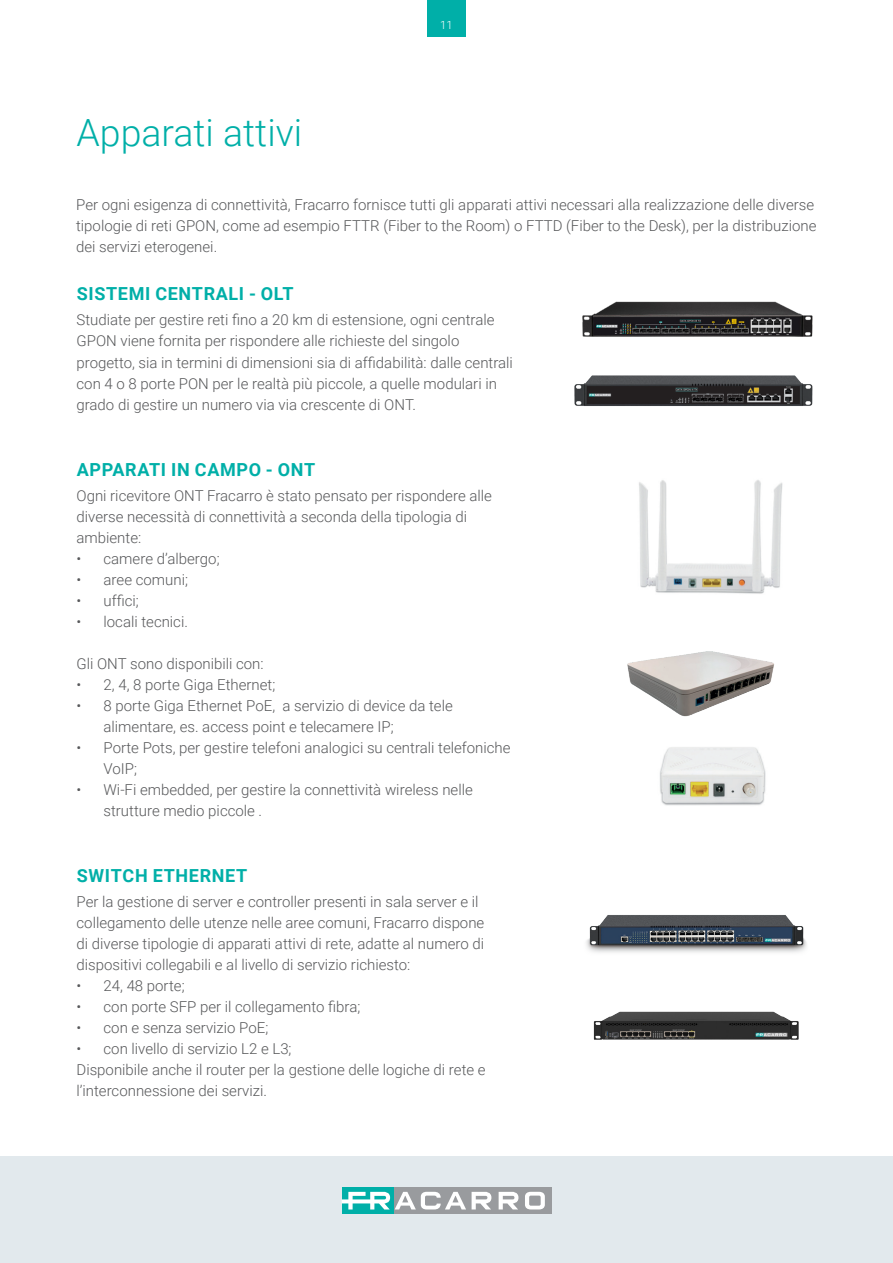
<style>
.page{position:relative;width:893px;height:1263px;background:#fff}
.page>*{position:absolute;margin:0;border:0;box-sizing:border-box;transform-origin:0 0}
.t1{font:300 37.5px "Roboto";color:#00afa8}
.t2{font:700 18px "Roboto";letter-spacing:.035em;color:#00afa8}
.t3{font:300 15px/21px "Roboto";color:#57585a}
.t4{font:300 11.25px "Roboto";color:#fff}
</style>
<div class="page">
<div style="left:0;top:1157px;width:893px;height:106px;background:#e2e9ed"></div>
<div style="left:389px;top:1187px;width:162px;height:27px;background:#999b9e"></div>
<div style="left:342px;top:1187px;width:51px;height:27px;background:#00afa8"></div>
<svg style="left:472px;top:1192px;width:19px;height:17px"></svg>
<svg style="left:499px;top:1192px;width:19px;height:17px"></svg>
<svg style="left:525px;top:1192px;width:20px;height:17px"></svg>
<svg style="left:342px;top:1192px;width:124px;height:17px"></svg>
<div style="left:427px;top:0;width:39px;height:36px;background:#00afa8"></div>
<img style="left:574px;top:375px;width:239px;height:31px">
<img style="left:582px;top:301px;width:231px;height:36px">
<img style="left:660px;top:747px;width:106px;height:59px">
<img style="left:639px;top:480px;width:144px;height:114px">
<img style="left:627px;top:651px;width:147px;height:66px">
<img style="left:593px;top:1011px;width:206px;height:29px">
<img style="left:586px;top:915px;width:221px;height:38px">
<h1 class="t1" style="left:77px;top:106px;width:227px">Apparati attivi</h1>
<p class="t4" style="left:440px;top:19px;width:14px">1111</p>
<p class="t3" style="left:76px;top:193px;width:742px">Per ogni esigenza di connettività, Fracarro fornisce tutti gli apparati attivi necessari alla realizzazione delle diverse tipologie di reti GPON, come ad esempio FTTR (Fiber to the Room) o FTTD (Fiber to the Desk), per la distribuzione dei servizi eterogenei.</p>
<p class="t2" style="left:77px;top:281px;width:218px">SISTEMI CENTRALI - OLT</p>
<p class="t3" style="left:77px;top:309px;width:438px">Studiate per gestire reti fino a 20 km di estensione, ogni centrale GPON viene fornita per rispondere alle richieste del singolo progetto, sia in termini di dimensioni sia di affidabilità: dalle centrali con 4 o 8 porte PON per le realtà più piccole, a quelle modulari in grado di gestire un numero via via crescente di ONT.</p>
<p class="t2" style="left:77px;top:456px;width:240px">APPARATI IN CAMPO - ONT</p>
<p class="t3" style="left:77px;top:484px;width:417px">Ogni ricevitore ONT Fracarro è stato pensato per rispondere alle diverse necessità di connettività a seconda della tipologia di ambiente:</p>
<p class="t3" style="left:77px;top:547px;width:145px">• camere d’albergo;</p>
<p class="t3" style="left:77px;top:568px;width:113px">• aree comuni;</p>
<p class="t3" style="left:77px;top:589px;width:64px">• uffici;</p>
<p class="t3" style="left:77px;top:610px;width:113px">• locali tecnici.</p>
<p class="t3" style="left:77px;top:652px;width:189px">Gli ONT sono disponibili con:</p>
<p class="t3" style="left:77px;top:673px;width:200px">• 2, 4, 8 porte Giga Ethernet;</p>
<p class="t3" style="left:104px;top:694px;width:351px;text-indent:-27px">• 8 porte Giga Ethernet PoE, a servizio di device da tele alimentare, es. access point e telecamere IP;</p>
<p class="t3" style="left:104px;top:736px;width:409px;text-indent:-27px">• Porte Pots, per gestire telefoni analogici su centrali telefoniche<br>VoIP;</p>
<p class="t3" style="left:104px;top:778px;width:371px;text-indent:-27px">• Wi-Fi embedded, per gestire la connettività wireless nelle strutture medio piccole .</p>
<p class="t2" style="left:77px;top:863px;width:172px">SWITCH ETHERNET</p>
<p class="t3" style="left:77px;top:891px;width:409px">Per la gestione di server e controller presenti in sala server e il collegamento delle utenze nelle aree comuni, Fracarro dispone di diverse tipologie di apparati attivi di rete, adatte al numero di dispositivi collegabili e al livello di servizio richiesto:</p>
<p class="t3" style="left:77px;top:975px;width:110px">• 24, 48 porte;</p>
<p class="t3" style="left:77px;top:996px;width:285px">• con porte SFP per il collegamento fibra;</p>
<p class="t3" style="left:77px;top:1017px;width:193px">• con e senza servizio PoE;</p>
<p class="t3" style="left:77px;top:1038px;width:411px">• con livello di servizio L2 e L3;<br>Disponibile anche il router per la gestione delle logiche di rete e l’interconnessione dei servizi.</p>
</div>
